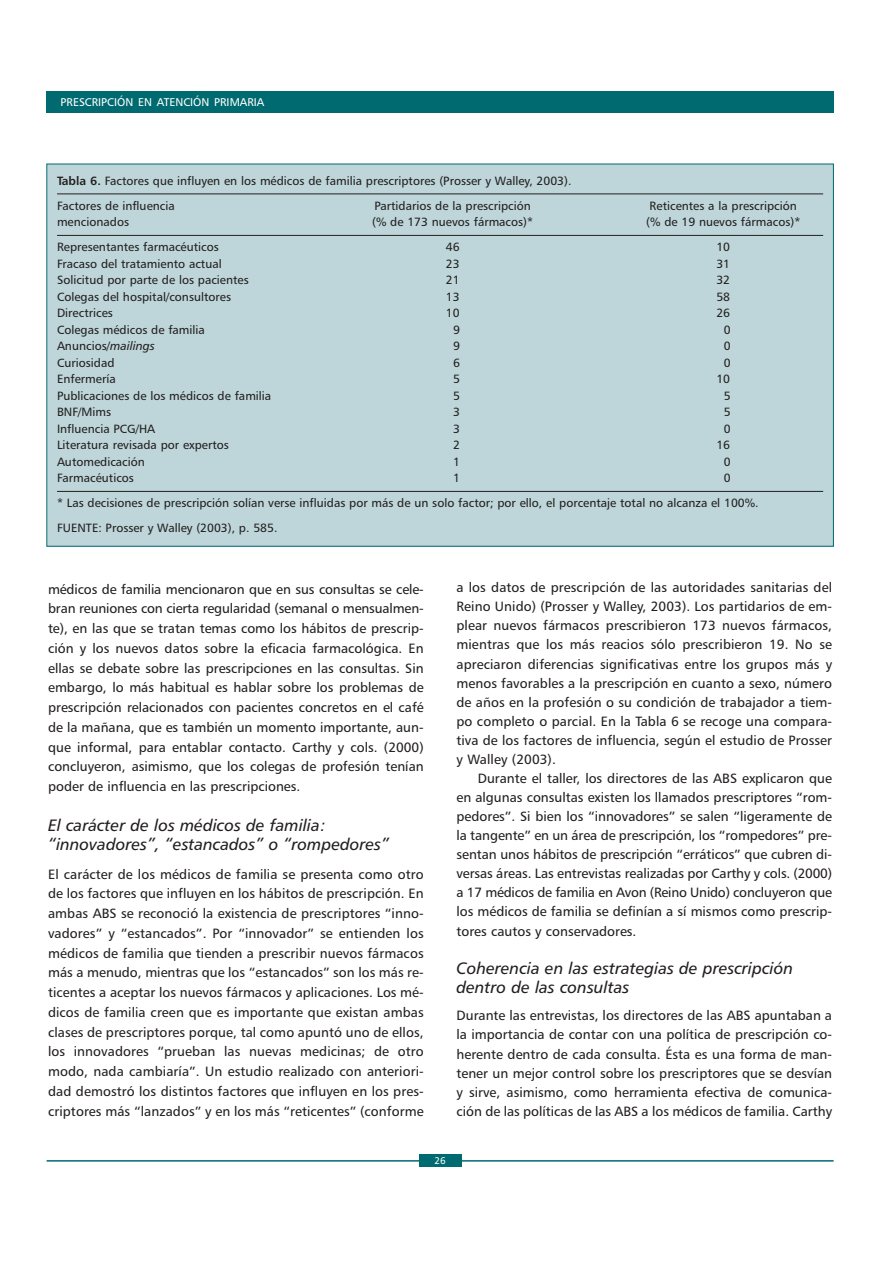
<style>
.page{position:relative;width:893px;height:1263px;background:#fff}
.page>*{position:absolute;margin:0;border:0;box-sizing:border-box;transform-origin:0 0}
.t1{font:16.5px/19.8px "Humanist 777 BT Italic B";color:#231f20}
.t2{font:13.5px/19.8px "Humanist 777 BT Roman B";color:#231f20;text-align:justify}
.t3{font:12px/25px "Humanist 777 BT Roman B";color:#231f20}
.t4{font:11.25px "Humanist 777 BT Roman B";color:#fff}
.t5{font:9.75px "Humanist 777 BT Roman B";color:#fff}
.s1{font-family:"Humanist 777 BT Bold B"}
.s2{font-family:"Humanist 777 BT Italic B"}
</style>
<div class="page">
<div style="left:46px;top:92px;width:787px;height:21px;background:#006a71"></div>
<hr style="left:47px;top:1160px;width:786px;height:2px;background:#006a71">
<div style="left:419px;top:1154px;width:42px;height:13px;background:#006a71"></div>
<div style="left:47px;top:164px;width:786px;height:382px;background:#bed6d9"></div>
<hr style="left:57px;top:194px;width:766px;height:1px;background:#231f20">
<hr style="left:57px;top:235px;width:766px;height:1px;background:#231f20">
<hr style="left:57px;top:491px;width:766px;height:1px;background:#231f20">
<p class="t4" style="left:61px;top:98px;width:205px">PRESCRIPCIÓN EN ATENCIÓN PRIMARIA</p>
<p class="t3" style="left:57px;top:169px;width:516px"><span class="s1">Tabla 6.</span> Factores que influyen en los médicos de familia prescriptores (Prosser y Walley, 2003).<br>Factores de influencia</p>
<p class="t3" style="left:374px;top:194px;width:158px">Partidarios de la prescripción</p>
<p class="t3" style="left:649px;top:194px;width:149px">Reticentes a la prescripción</p>
<p class="t3" style="left:57px;top:210px;width:74px">mencionados</p>
<p class="t3" style="left:372px;top:210px;width:162px">(% de 173 nuevos fármacos)*</p>
<p class="t3" style="left:646px;top:210px;width:155px">(% de 19 nuevos fármacos)*</p>
<p class="t3" style="left:57px;top:235px;width:163px">Representantes farmacéuticos</p>
<p class="t3" style="left:446px;top:235px;width:15px">46</p>
<p class="t3" style="left:716px;top:235px;width:15px">10</p>
<p class="t3" style="left:57px;top:252px;width:166px">Fracaso del tratamiento actual</p>
<p class="t3" style="left:446px;top:252px;width:15px">23</p>
<p class="t3" style="left:716px;top:252px;width:15px">31</p>
<p class="t3" style="left:57px;top:268px;width:193px">Solicitud por parte de los pacientes</p>
<p class="t3" style="left:446px;top:268px;width:15px">21</p>
<p class="t3" style="left:716px;top:268px;width:15px">32</p>
<p class="t3" style="left:57px;top:285px;width:175px">Colegas del hospital/consultores</p>
<p class="t3" style="left:446px;top:285px;width:15px">13</p>
<p class="t3" style="left:716px;top:285px;width:15px">58</p>
<p class="t3" style="left:57px;top:301px;width:57px">Directrices</p>
<p class="t3" style="left:446px;top:301px;width:15px">10</p>
<p class="t3" style="left:716px;top:301px;width:15px">26</p>
<p class="t3" style="left:57px;top:318px;width:149px">Colegas médicos de familia</p>
<p class="t3" style="left:453px;top:318px;width:8px">9</p>
<p class="t3" style="left:723px;top:318px;width:8px">0</p>
<p class="t3" style="left:57px;top:334px;width:99px">Anuncios/<span class="s2">mailings</span></p>
<p class="t3" style="left:453px;top:334px;width:8px">9</p>
<p class="t3" style="left:723px;top:334px;width:8px">0</p>
<p class="t3" style="left:57px;top:351px;width:59px">Curiosidad</p>
<p class="t3" style="left:453px;top:351px;width:8px">6</p>
<p class="t3" style="left:723px;top:351px;width:8px">0</p>
<p class="t3" style="left:57px;top:367px;width:60px">Enfermería</p>
<p class="t3" style="left:453px;top:367px;width:8px">5</p>
<p class="t3" style="left:716px;top:367px;width:15px">10</p>
<p class="t3" style="left:57px;top:384px;width:216px">Publicaciones de los médicos de familia</p>
<p class="t3" style="left:453px;top:384px;width:8px">5</p>
<p class="t3" style="left:723px;top:384px;width:8px">5</p>
<p class="t3" style="left:57px;top:400px;width:56px">BNF/Mims</p>
<p class="t3" style="left:453px;top:400px;width:8px">3</p>
<p class="t3" style="left:723px;top:400px;width:8px">5</p>
<p class="t3" style="left:57px;top:417px;width:100px">Influencia PCG/HA</p>
<p class="t3" style="left:453px;top:417px;width:8px">3</p>
<p class="t3" style="left:723px;top:417px;width:8px">0</p>
<p class="t3" style="left:57px;top:433px;width:173px">Literatura revisada por expertos</p>
<p class="t3" style="left:453px;top:433px;width:8px">2</p>
<p class="t3" style="left:716px;top:433px;width:15px">16</p>
<p class="t3" style="left:57px;top:450px;width:89px">Automedicación</p>
<p class="t3" style="left:453px;top:450px;width:8px">1</p>
<p class="t3" style="left:723px;top:450px;width:8px">0</p>
<p class="t3" style="left:57px;top:466px;width:78px">Farmacéuticos</p>
<p class="t3" style="left:453px;top:466px;width:8px">1</p>
<p class="t3" style="left:57px;top:466px;width:703px;text-indent:666px">0<br>* Las decisiones de prescripción solían verse influidas por más de un solo factor; por ello, el porcentaje total no alcanza el 100%.<br>FUENTE: Prosser y Walley (2003), p. 585.</p>
<p class="t2" style="left:48px;top:580px;width:377px">médicos de familia mencionaron que en sus consultas se cele&shy;bran reuniones con cierta regularidad (semanal o mensualmen&shy;te), en las que se tratan temas como los hábitos de prescrip&shy;ción y los nuevos datos sobre la eficacia farmacológica. En ellas se debate sobre las prescripciones en las consultas. Sin embargo, lo más habitual es hablar sobre los problemas de prescripción relacionados con pacientes concretos en el café de la mañana, que es también un momento importante, aun&shy;que informal, para entablar contacto. Carthy y cols. (2000) concluyeron, asimismo, que los colegas de profesión tenían poder de influencia en las prescripciones.</p>
<p class="t1" style="left:48px;top:816px;width:342px">El carácter de los médicos de familia: “innovadores”, “estancados” o “rompedores”</p>
<p class="t2" style="left:48px;top:865px;width:377px">El carácter de los médicos de familia se presenta como otro de los factores que influyen en los hábitos de prescripción. En ambas ABS se reconoció la existencia de prescriptores “inno&shy;vadores” y “estancados”. Por “innovador” se entienden los médicos de familia que tienden a prescribir nuevos fármacos más a menudo, mientras que los “estancados” son los más re&shy;ticentes a aceptar los nuevos fármacos y aplicaciones. Los mé&shy;dicos de familia creen que es importante que existan ambas clases de prescriptores porque, tal como apuntó uno de ellos, los innovadores “prueban las nuevas medicinas; de otro modo, nada cambiaría”. Un estudio realizado con anteriori&shy;dad demostró los distintos factores que influyen en los pres&shy;criptores más “lanzados” y en los más “reticentes” (conforme</p>
<p class="t2" style="left:456px;top:579px;width:377px;line-height:19px">a los datos de prescripción de las autoridades sanitarias del Reino Unido) (Prosser y Walley, 2003). Los partidarios de em&shy;plear nuevos fármacos prescribieron 173 nuevos fármacos, mientras que los más reacios sólo prescribieron 19. No se apreciaron diferencias significativas entre los grupos más y menos favorables a la prescripción en cuanto a sexo, número de años en la profesión o su condición de trabajador a tiem&shy;po completo o parcial. En la Tabla 6 se recoge una compara&shy;tiva de los factores de influencia, según el estudio de Prosser y Walley (2003).</p>
<p class="t2" style="left:456px;top:770px;width:377px;line-height:19px;text-indent:21px">Durante el taller, los directores de las ABS explicaron que en algunas consultas existen los llamados prescriptores “rom&shy;pedores”. Si bien los “innovadores” se salen “ligeramente de la tangente” en un área de prescripción, los “rompedores” pre&shy;sentan unos hábitos de prescripción “erráticos” que cubren di&shy;versas áreas. Las entrevistas realizadas por Carthy y cols. (2000) a 17 médicos de familia en Avon (Reino Unido) concluyeron que los médicos de familia se definían a sí mismos como prescrip&shy;tores cautos y conservadores.</p>
<p class="t1" style="left:456px;top:960px;width:338px;line-height:19px">Coherencia en las estrategias de prescripción dentro de las consultas</p>
<p class="t2" style="left:456px;top:1007px;width:377px;line-height:19px">Durante las entrevistas, los directores de las ABS apuntaban a la importancia de contar con una política de prescripción co&shy;herente dentro de cada consulta. Ésta es una forma de man&shy;tener un mejor control sobre los prescriptores que se desvían y sirve, asimismo, como herramienta efectiva de comunica&shy;ción de las políticas de las ABS a los médicos de familia. Carthy</p>
<p class="t5" style="left:434px;top:1157px;width:13px">26</p>
</div>
